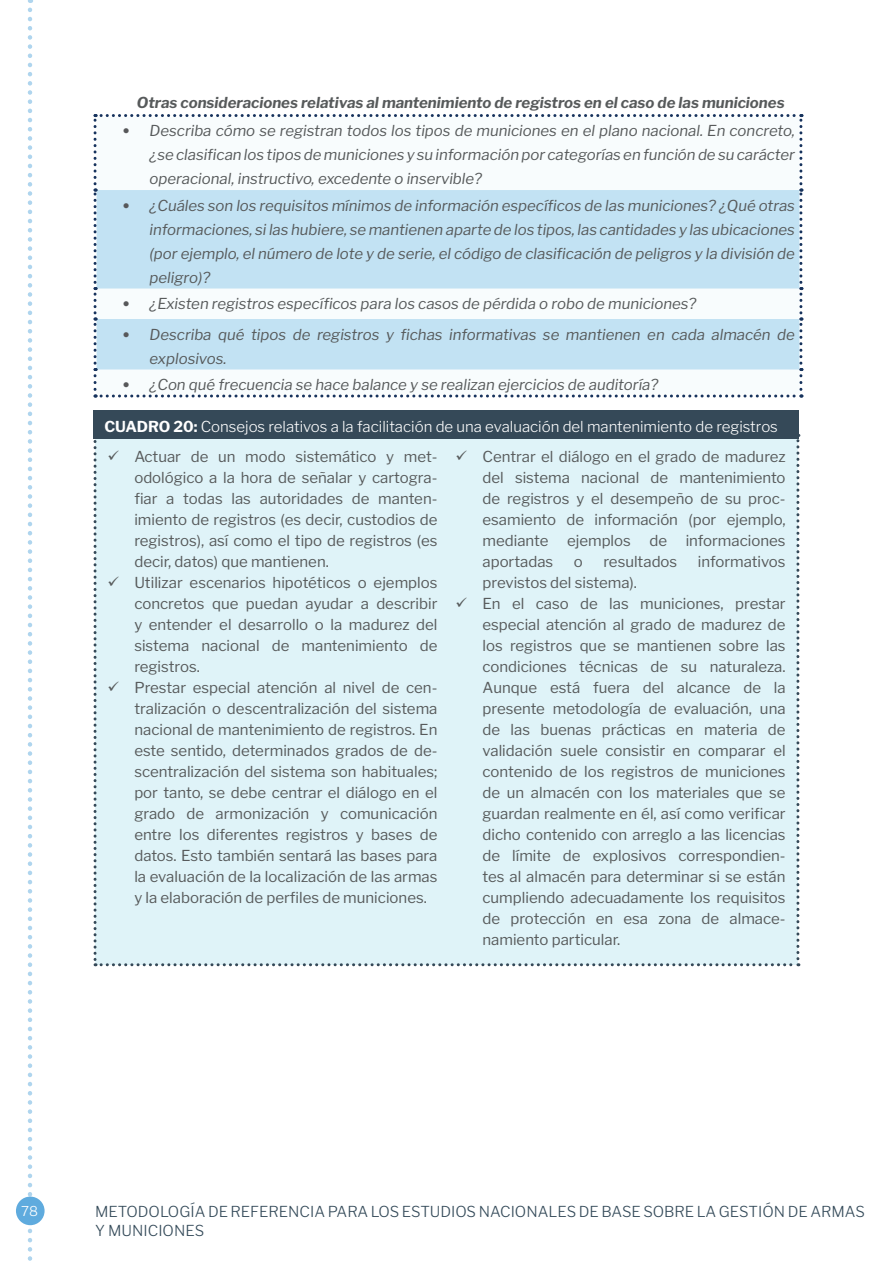
<style>
.page{position:relative;width:893px;height:1263px;background:#fff}
.page>*{position:absolute;margin:0;border:0;box-sizing:border-box;transform-origin:0 0}
.t1{font:15px/21px "Libre Franklin";color:#575a5b;text-align:justify}
.t2{font:italic 15px/24px "Libre Franklin";color:#575a5b;text-align:justify}
.t3{font:300 15px/18.9px "Libre Franklin";color:#344a59}
.t4{font:300 15px "Libre Franklin";color:#fff}
.Subtitle_Module5{font:italic 700 15px "Libre Franklin";color:#575a5b}
.t5{font:300 13.5px "Libre Franklin";color:#fff}
.s1{font-family:"Gotham";font-weight:900;font-style:normal;color:#57585a}
.s2{font-weight:700}
</style>
<div class="page">
<svg style="left:28px;top:10px;width:4px;height:1251px"></svg>
<div style="left:16px;top:1196px;width:29px;height:29px;background:#5fabde;border-radius:50%"></div>
<svg style="left:94px;top:114px;width:708px;height:283px"></svg>
<div style="left:94px;top:410px;width:705px;height:29px;background:#354958"></div>
<div style="left:94px;top:439px;width:705px;height:527px;background:#dff3f8"></div>
<p class="Subtitle_Module5" style="left:137px;top:91px;width:649px">Otras consideraciones relativas al mantenimiento de registros en el caso de las municiones</p>
<p class="t2" style="left:150px;top:117px;width:647px;text-indent:-27px"><span class="s1">•</span> Describa cómo se registran todos los tipos de municiones en el plano nacional. En concreto, ¿se clasifican los tipos de municiones y su información por categorías en función de su carácter operacional, instructivo, excedente o inservible?</p>
<p class="t2" style="left:150px;top:192px;width:647px;text-indent:-27px"><span class="s1">•</span> ¿Cuáles son los requisitos mínimos de información específicos de las municiones? ¿Qué otras informaciones, si las hubiere, se mantienen aparte de los tipos, las cantidades y las ubicaciones (por ejemplo, el número de lote y de serie, el código de clasificación de peligros y la división de peligro)?</p>
<p class="t2" style="left:123px;top:290px;width:575px"><span class="s1">•</span> ¿Existen registros específicos para los casos de pérdida o robo de municiones?</p>
<p class="t2" style="left:150px;top:321px;width:647px;text-indent:-27px"><span class="s1">•</span> Describa qué tipos de registros y fichas informativas se mantienen en cada almacén de explosivos.</p>
<p class="t2" style="left:123px;top:371px;width:537px"><span class="s1">•</span> ¿Con qué frecuencia se hace balance y se realizan ejercicios de auditoría?</p>
<p class="t4" style="left:104px;top:415px;width:675px"><span class="s2">CUADRO 20:</span> Consejos relativos a la facilitación de una evaluación del mantenimiento de registros</p>
<p class="t1" style="left:134px;top:445px;width:305px">Actuar de un modo sistemático y met&shy;odológico a la hora de señalar y cartogra&shy;fiar a todas las autoridades de manten&shy;imiento de registros (es decir, custodios de registros), así como el tipo de registros (es decir, datos) que mantienen.</p>
<p class="t1" style="left:134px;top:571px;width:305px">Utilizar escenarios hipotéticos o ejemplos concretos que puedan ayudar a describir y entender el desarrollo o la madurez del sistema nacional de mantenimiento de registros.</p>
<p class="t1" style="left:134px;top:676px;width:305px">Prestar especial atención al nivel de cen&shy;tralización o descentralización del sistema nacional de mantenimiento de registros. En este sentido, determinados grados de de&shy;scentralización del sistema son habituales; por tanto, se debe centrar el diálogo en el grado de armonización y comunicación entre los diferentes registros y bases de datos. Esto también sentará las bases para la evaluación de la localización de las armas y la elaboración de perfiles de municiones.</p>
<p class="t1" style="left:482px;top:445px;width:305px">Centrar el diálogo en el grado de madurez del sistema nacional de mantenimiento de registros y el desempeño de su proc&shy;esamiento de información (por ejemplo, mediante ejemplos de informaciones aportadas</p>
<p class="t1" style="left:574px;top:550px;width:10px">o</p>
<p class="t1" style="left:603px;top:550px;width:75px">resultados</p>
<p class="t1" style="left:698px;top:550px;width:89px">informativos</p>
<p class="t1" style="left:482px;top:571px;width:156px">previstos del sistema).</p>
<p class="t1" style="left:482px;top:592px;width:305px">En el caso de las municiones, prestar especial atención al grado de madurez de los registros que se mantienen sobre las condiciones técnicas de su naturaleza.<br>Aunque está fuera del alcance de la presente metodología de evaluación, una de las buenas prácticas en materia de validación suele consistir en comparar el contenido de los registros de municiones de un almacén con los materiales que se guardan realmente en él, así como verificar dicho contenido con arreglo a las licencias de límite de explosivos correspondien&shy;tes al almacén para determinar si se están cumpliendo adecuadamente los requisitos de protección en esa zona de almace&shy;namiento particular.</p>
<p class="t5" style="left:21px;top:1200px;width:18px">78</p>
<p class="t3" style="left:95px;top:1201px;width:771px">METODOLOGÍA DE REFERENCIA PARA LOS ESTUDIOS NACIONALES DE BASE SOBRE LA GESTIÓN DE ARMAS<br>Y MUNICIONES</p>
</div>
